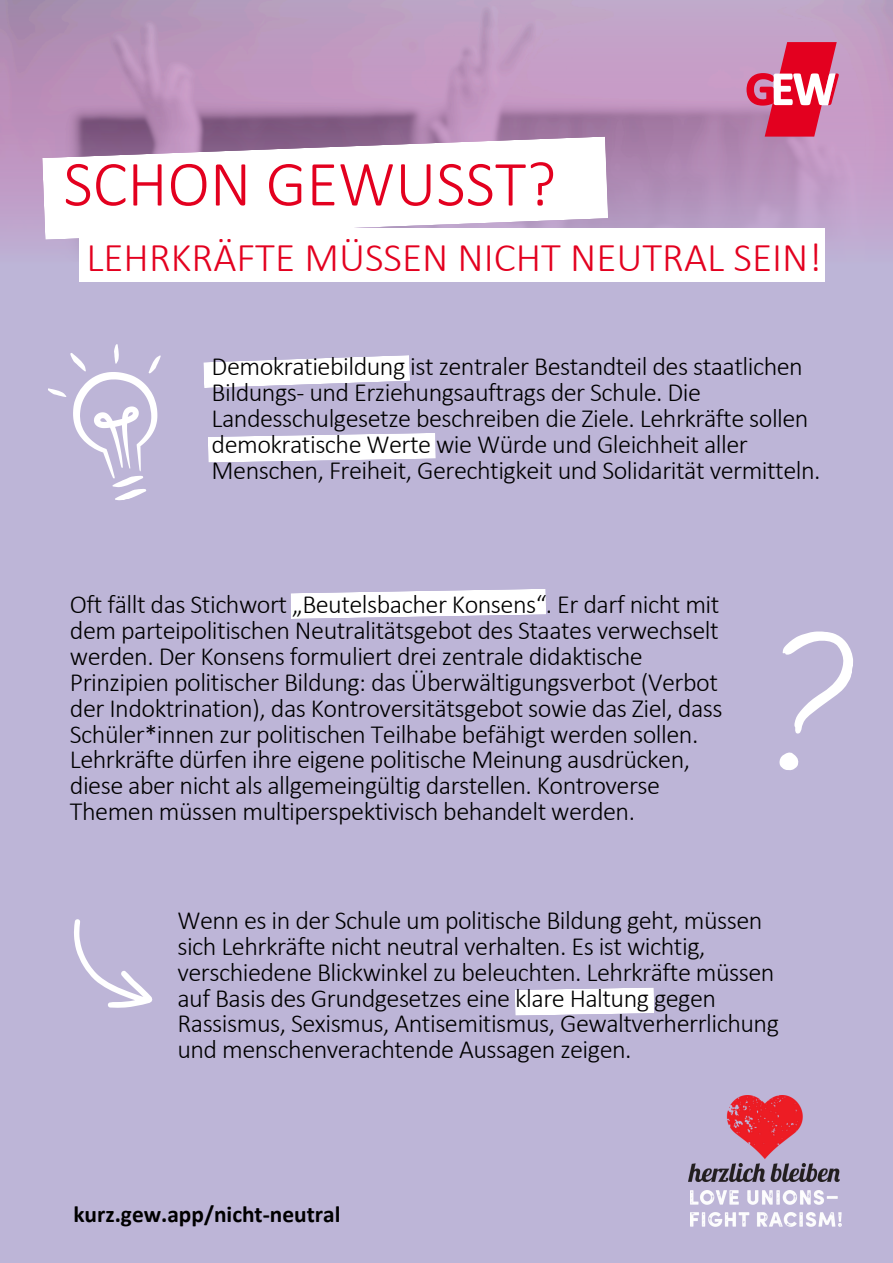
<style>
.page{position:relative;width:893px;height:1263px;background:#bdb5d7}
.page>*{position:absolute;margin:0;border:0;box-sizing:border-box;transform-origin:0 0}
.t1{font:300 64.72px "Calibri";color:#e3001f}
.t2{font:300 40.95px "Calibri";color:#e3001f}
.t3{font:300 26.25px/25.9px "Calibri";letter-spacing:-.02em;color:#000}
.t4{font:700 23.33px "Calibri";color:#000}
</style>
<div class="page">
<svg style="left:0;top:0;width:893px;height:266px"></svg>
<svg style="left:48px;top:344px;width:113px;height:157px"></svg>
<svg style="left:74px;top:919px;width:79px;height:89px"></svg>
<svg style="left:779px;top:631px;width:74px;height:139px"></svg>
<img style="left:688px;top:1096px;width:151px;height:85px">
<img style="left:690px;top:1190px;width:152px;height:36px">
<svg style="left:42px;top:137px;width:566px;height:103px;fill:#fff"></svg>
<div style="left:79px;top:228px;width:745px;height:54px;background:#fff"></div>
<svg style="left:746px;top:42px;width:93px;height:95px"></svg>
<svg style="left:203px;top:355px;width:207px;height:33px"></svg>
<svg style="left:515px;top:988px;width:139px;height:28px"></svg>
<svg style="left:291px;top:589px;width:255px;height:30px"></svg>
<svg style="left:208px;top:433px;width:228px;height:30px"></svg>
<p class="t1" style="left:63px;top:157px;width:494px">SCHON GEWUSST?</p>
<h2 class="t2" style="left:86px;top:241px;width:736px">LEHRKRÄFTE MÜSSEN NICHT NEUTRAL SEIN!</h2>
<p class="t3" style="left:212px;top:356px;width:610px">Demokratiebildung ist zentraler Bestandteil des staatlichen Bildungs- und Erziehungsauftrags der Schule. Die Landesschulgesetze beschreiben die Ziele. Lehrkräfte sollen demokratische Werte wie Würde und Gleichheit aller Menschen, Freiheit, Gerechtigkeit und Solidarität vermitteln.</p>
<h3 class="t3" style="left:70px;top:594px;width:654px">Oft fällt das Stichwort „Beutelsbacher Konsens“. Er darf nicht mit dem parteipolitischen Neutralitätsgebot des Staates verwechselt werden. Der Konsens formuliert drei zentrale didaktische Prinzipien politischer Bildung: das Überwältigungsverbot (Verbot der Indoktrination), das Kontroversitätsgebot sowie das Ziel, dass Schüler*innen zur politischen Teilhabe befähigt werden sollen.<br>Lehrkräfte dürfen ihre eigene politische Meinung ausdrücken, diese aber nicht als allgemeingültig darstellen. Kontroverse Themen müssen multiperspektivisch behandelt werden.</h3>
<p class="t3" style="left:177px;top:909px;width:603px">Wenn es in der Schule um politische Bildung geht, müssen sich Lehrkräfte nicht neutral verhalten. Es ist wichtig, verschiedene Blickwinkel zu beleuchten. Lehrkräfte müssen auf Basis des Grundgesetzes eine klare Haltung gegen Rassismus, Sexismus, Antisemitismus, Gewaltverherrlichung und menschenverachtende Aussagen zeigen.</p>
<h3 class="t4" style="left:73px;top:1205px;width:268px">kurz.gew.app/nicht-neutral</h3>
</div>
